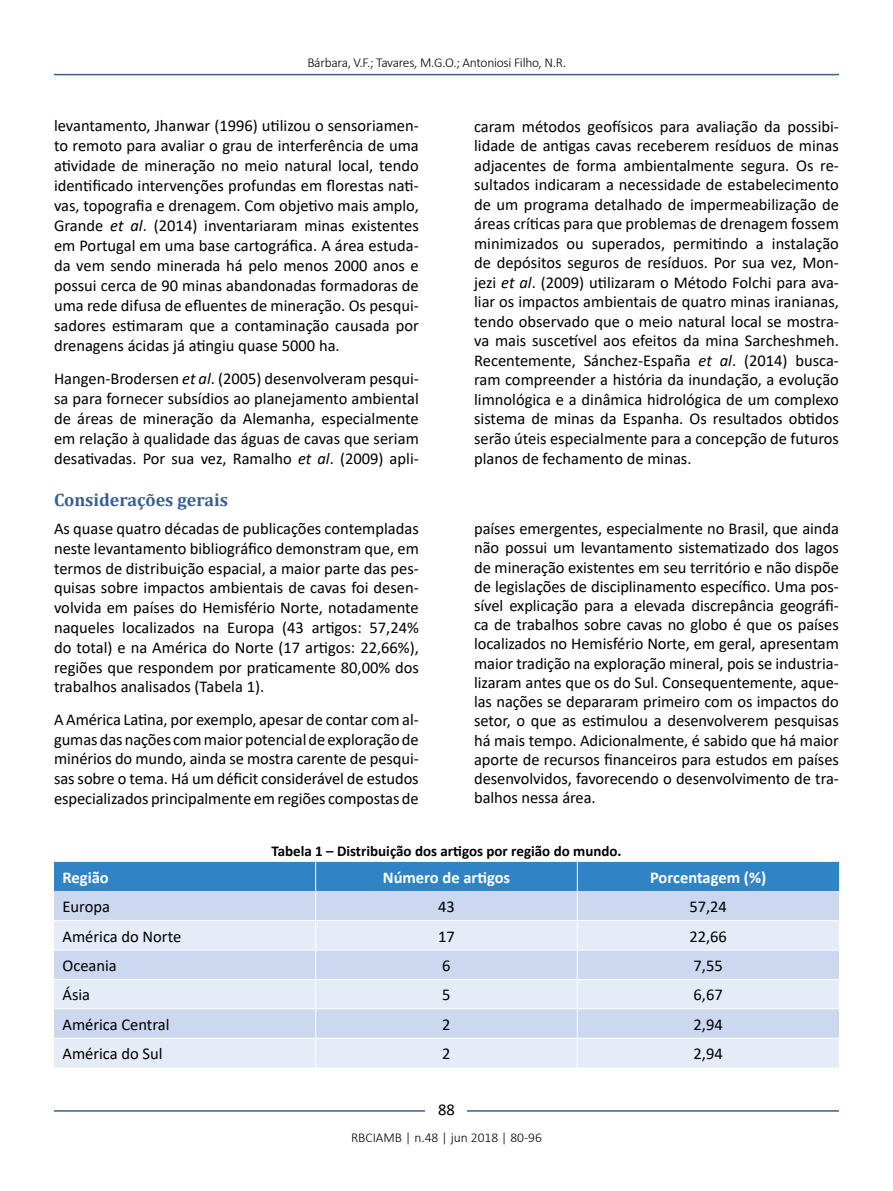
<style>
.page{position:relative;width:893px;height:1191px;background:#fff}
.page>*{position:absolute;margin:0;border:0;box-sizing:border-box;transform-origin:0 0}
.t1{font:700 18px "Cambria";color:#365f92}
.t2{font:16.5px/19.5px "Calibri";color:#000;text-align:justify}
.t3{font:700 16.5px "Calibri";color:#fff}
.t4{font:700 15px "Calibri";color:#000}
.t5{font:300 13.5px "Calibri";letter-spacing:-.02em;color:#000}
.t6{font:300 13.5px "Calibri";color:#000}
.s1{font-style:italic}
</style>
<div class="page">
<hr style="left:54px;top:74px;width:785px;height:1px;background:#365f92">
<hr style="left:54px;top:1110px;width:785px;height:1px;background:#365f92">
<div style="left:426px;top:1096px;width:41px;height:26px;background:#fff"></div>
<svg style="left:54px;top:862px;width:785px;height:205px;background:#c1d4ed"></svg>
<p class="t5" style="left:307px;top:54px;width:260px">Bárbara, V.F.; Tavares, M.G.O.; Antoniosi Filho, N.R.</p>
<p class="t2" style="left:54px;top:116px;width:366px;line-height:20px">levantamento, Jhanwar (1996) utilizou o sensoriamen‑ to remoto para avaliar o grau de interferência de uma atividade de mineração no meio natural local, tendo identificado intervenções profundas em florestas nati‑ vas, topografia e drenagem. Com objetivo mais amplo, Grande <span class="s1">et al</span>. (2014) inventariaram minas existentes em Portugal em uma base cartográfica. A área estuda‑ da vem sendo minerada há pelo menos 2000 anos e possui cerca de 90 minas abandonadas formadoras de uma rede difusa de efluentes de mineração. Os pesqui‑ sadores estimaram que a contaminação causada por drenagens ácidas já atingiu quase 5000 ha.</p>
<p class="t2" style="left:54px;top:368px;width:366px;line-height:20px">Hangen-Brodersen <span class="s1">et al</span>. (2005) desenvolveram pesqui‑ sa para fornecer subsídios ao planejamento ambiental de áreas de mineração da Alemanha, especialmente em relação à qualidade das águas de cavas que seriam desativadas. Por sua vez, Ramalho <span class="s1">et al</span>. (2009) apli‑</p>
<p class="t1" style="left:54px;top:487px;width:175px">Considerações gerais</p>
<p class="t2" style="left:54px;top:518px;width:366px">As quase quatro décadas de publicações contempladas neste levantamento bibliográfico demonstram que, em termos de distribuição espacial, a maior parte das pes‑ quisas sobre impactos ambientais de cavas foi desen‑ volvida em países do Hemisfério Norte, notadamente naqueles localizados na Europa (43 artigos: 57,24% do total) e na América do Norte (17 artigos: 22,66%), regiões que respondem por praticamente 80,00% dos trabalhos analisados (Tabela 1).</p>
<p class="t2" style="left:54px;top:709px;width:366px">A América Latina, por exemplo, apesar de contar com al‑ gumas das nações com maior potencial de exploração de minérios do mundo, ainda se mostra carente de pesqui‑ sas sobre o tema. Há um déficit considerável de estudos especializados principalmente em regiões compostas de</p>
<p class="t2" style="left:474px;top:116px;width:366px">caram métodos geofísicos para avaliação da possibi‑ lidade de antigas cavas receberem resíduos de minas adjacentes de forma ambientalmente segura. Os re‑ sultados indicaram a necessidade de estabelecimento de um programa detalhado de impermeabilização de áreas críticas para que problemas de drenagem fossem minimizados ou superados, permitindo a instalação de depósitos seguros de resíduos. Por sua vez, Mon‑ jezi <span class="s1">et al</span>. (2009) utilizaram o Método Folchi para ava‑ liar os impactos ambientais de quatro minas iranianas, tendo observado que o meio natural local se mostra‑ va mais suscetível aos efeitos da mina Sarcheshmeh.<br>Recentemente, Sánchez-España <span class="s1">et al</span>. (2014) busca‑ ram compreender a história da inundação, a evolução limnológica e a dinâmica hidrológica de um complexo sistema de minas da Espanha. Os resultados obtidos serão úteis especialmente para a concepção de futuros planos de fechamento de minas.</p>
<p class="t2" style="left:474px;top:518px;width:366px">países emergentes, especialmente no Brasil, que ainda não possui um levantamento sistematizado dos lagos de mineração existentes em seu território e não dispõe de legislações de disciplinamento específico. Uma pos‑ sível explicação para a elevada discrepância geográfi‑ ca de trabalhos sobre cavas no globo é que os países localizados no Hemisfério Norte, em geral, apresentam maior tradição na exploração mineral, pois se industria‑ lizaram antes que os do Sul. Consequentemente, aque‑ las nações se depararam primeiro com os impactos do setor, o que as estimulou a desenvolverem pesquisas há mais tempo. Adicionalmente, é sabido que há maior aporte de recursos financeiros para estudos em países desenvolvidos, favorecendo o desenvolvimento de tra‑ balhos nessa área.</p>
<p class="t4" style="left:271px;top:840px;width:352px">Tabela 1 – Distribuição dos artigos por região do mundo.</p>
<p class="t3" style="left:63px;top:865px;width:48px">Região</p>
<p class="t3" style="left:383px;top:865px;width:129px">Número de artigos</p>
<p class="t3" style="left:650px;top:865px;width:118px">Porcentagem (%)</p>
<p class="t2" style="left:63px;top:896px;width:49px">Europa</p>
<p class="t2" style="left:438px;top:896px;width:18px">43</p>
<p class="t2" style="left:689px;top:896px;width:39px">57,24</p>
<p class="t2" style="left:63px;top:926px;width:120px">América do Norte</p>
<p class="t2" style="left:438px;top:926px;width:18px">17</p>
<p class="t2" style="left:689px;top:926px;width:39px">22,66</p>
<p class="t2" style="left:63px;top:955px;width:56px">Oceania</p>
<p class="t2" style="left:442px;top:955px;width:10px">6</p>
<p class="t2" style="left:693px;top:955px;width:31px">7,55</p>
<p class="t2" style="left:63px;top:984px;width:29px">Ásia</p>
<p class="t2" style="left:442px;top:984px;width:10px">5</p>
<p class="t2" style="left:693px;top:984px;width:31px">6,67</p>
<p class="t2" style="left:62px;top:1014px;width:109px">América Central</p>
<p class="t2" style="left:442px;top:1014px;width:10px">2</p>
<p class="t2" style="left:693px;top:1014px;width:31px">2,94</p>
<p class="t2" style="left:62px;top:1043px;width:102px">América do Sul</p>
<p class="t2" style="left:442px;top:1043px;width:10px">2</p>
<p class="t2" style="left:693px;top:1043px;width:31px">2,94</p>
<p class="t2" style="left:438px;top:1099px;width:18px">88</p>
<p class="t6" style="left:351px;top:1129px;width:192px">RBCIAMB | n.48 | jun 2018 | 80-96</p>
</div>
